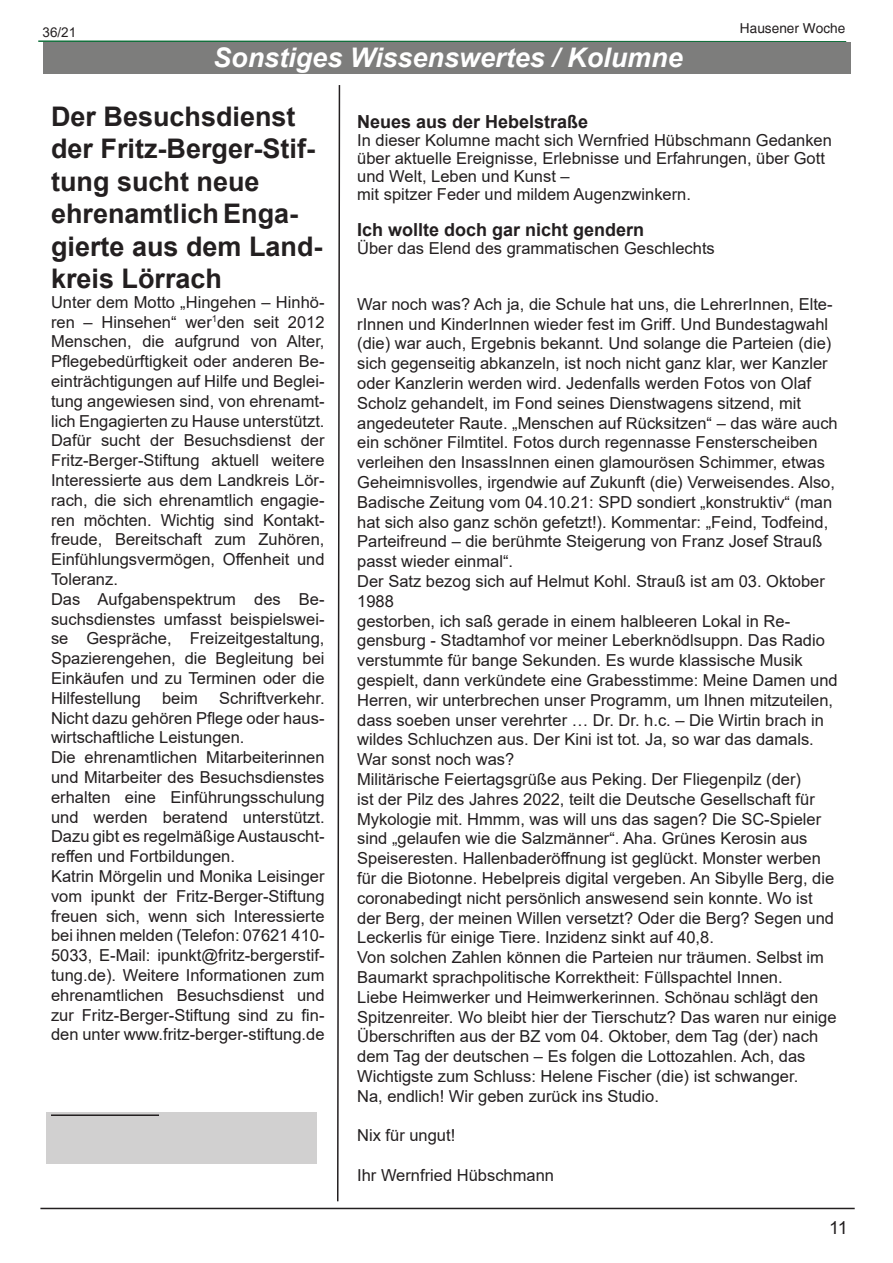
<style>
.page{position:relative;width:893px;height:1263px;background:#fff}
.page>*{position:absolute;margin:0;border:0;box-sizing:border-box;transform-origin:0 0}
.t1{font:700 27px/32.4px "Arial";color:#231f20}
.t2{font:italic 700 27px "Arial";color:#fff}
.t3{font:700 18px "Arial";color:#231f20}
.t4{font:18px "Arial";color:#231f20}
.t5{font:16.5px/19.8px "Arial";color:#231f20}
.t6{font:13.65px "Helvetica";color:#231f20}
.t7{font:13.5px "Arial";color:#231f20}
</style>
<div class="page">
<hr style="left:40px;top:1208px;width:815px;height:1px;background:#231f20">
<svg style="left:38px;top:40px;width:810px;height:3px;background:#709781"></svg>
<svg style="left:337px;top:85px;width:4px;height:1117px"></svg>
<div style="left:47px;top:1112px;width:270px;height:51px;background:#d1d0d0"></div>
<div style="left:43px;top:43px;width:807px;height:31px;background:#7d7d7c"></div>
<p class="t7" style="left:43px;top:25px;width:35px">36/21</p>
<h1 class="t2" style="left:213px;top:48px;width:471px">Sonstiges Wissenswertes / Kolumne</h1>
<p class="t6" style="left:740px;top:21px;width:107px">Hausener Woche</p>
<h1 class="t1" style="left:51px;top:103px;width:273px">Der Besuchsdienst der Fritz-Berger-Stif&shy;tung sucht neue ehrenamtlichEnga&shy;gierte aus dem Land&shy;kreis Lörrach</h1>
<p class="t5" style="left:51px;top:294px;width:275px">Unter dem Motto „Hingehen – Hinhö&shy;ren – Hinsehen“ wer<sup>1</sup>den seit 2012<br>Menschen, die aufgrund von Alter, Pflegebedürftigkeit oder anderen Be&shy;einträchtigungen auf Hilfe und Beglei&shy;tung angewiesen sind, von ehrenamt&shy;lich Engagierten zu Hause unterstützt.<br>Dafür sucht der Besuchsdienst der Fritz-Berger-Stiftung aktuell weitere Interessierte aus dem Landkreis Lör&shy;rach, die sich ehrenamtlich engagie&shy;ren möchten. Wichtig sind Kontakt&shy;freude, Bereitschaft zum Zuhören, Einfühlungsvermögen, Offenheit und Toleranz.<br>Das Aufgabenspektrum des Be&shy;suchsdienstes umfasst beispielswei&shy;se Gespräche, Freizeitgestaltung, Spazierengehen, die Begleitung bei Einkäufen und zu Terminen oder die Hilfestellung</p>
<p class="t5" style="left:51px;top:690px;width:275px;text-indent:168px">Schriftverkehr.<br>Nicht dazu gehören Pflege oder haus&shy;wirtschaftliche Leistungen.<br>Die ehrenamtlichen Mitarbeiterinnen und Mitarbeiter des Besuchsdienstes erhalten eine Einführungsschulung und werden beratend unterstützt.<br>Dazu gibt es regelmäßige Austauscht&shy;reffen und Fortbildungen.<br>Katrin Mörgelin und Monika Leisinger vom ipunkt der Fritz-Berger-Stiftung freuen sich, wenn sich Interessierte bei ihnen melden (Telefon: 07621 410- 5033, E-Mail: ipunkt@fritz-bergerstif&shy;tung.de). Weitere Informationen zum ehrenamtlichen Besuchsdienst und zur Fritz-Berger-Stiftung sind zu fin&shy;den unter www.fritz-berger-stiftung.de</p>
<p class="t5" style="left:162px;top:690px;width:37px">beim</p>
<p class="t3" style="left:357px;top:115px;width:233px">Neues aus der Hebelstraße</p>
<p class="t5" style="left:357px;top:133px;width:476px;line-height:18px">In dieser Kolumne macht sich Wernfried Hübschmann Gedanken über aktuelle Ereignisse, Erlebnisse und Erfahrungen, über Gott und Welt, Leben und Kunst –<br>mit spitzer Feder und mildem Augenzwinkern.</p>
<p class="t3" style="left:357px;top:223px;width:289px">Ich wollte doch gar nicht gendern</p>
<p class="t5" style="left:357px;top:240px;width:359px">Über das Elend des grammatischen Geschlechts</p>
<p class="t5" style="left:357px;top:296px;width:482px">War noch was? Ach ja, die Schule hat uns, die LehrerInnen, Elte&shy;rInnen und KinderInnen wieder fest im Griff. Und Bundestagwahl (die) war auch, Ergebnis bekannt. Und solange die Parteien (die) sich gegenseitig abkanzeln, ist noch nicht ganz klar, wer Kanzler oder Kanzlerin werden wird. Jedenfalls werden Fotos von Olaf Scholz gehandelt, im Fond seines Dienstwagens sitzend, mit angedeuteter Raute. „Menschen auf Rücksitzen“ – das wäre auch ein schöner Filmtitel. Fotos durch regennasse Fensterscheiben verleihen den InsassInnen einen glamourösen Schimmer, etwas Geheimnisvolles, irgendwie auf Zukunft (die) Verweisendes. Also, Badische Zeitung vom 04.10.21: SPD sondiert „konstruktiv“ (man hat sich also ganz schön gefetzt!). Kommentar: „Feind, Todfeind, Parteifreund – die berühmte Steigerung von Franz Josef Strauß passt wieder einmal“.<br>Der Satz bezog sich auf Helmut Kohl. Strauß ist am 03. Oktober 1988<br>gestorben, ich saß gerade in einem halbleeren Lokal in Re&shy;gensburg - Stadtamhof vor meiner Leberknödlsuppn. Das Radio verstummte für bange Sekunden. Es wurde klassische Musik gespielt, dann verkündete eine Grabesstimme: Meine Damen und Herren, wir unterbrechen unser Programm, um Ihnen mitzuteilen, dass soeben unser verehrter … Dr. Dr. h.c. – Die Wirtin brach in wildes Schluchzen aus. Der Kini ist tot. Ja, so war das damals.<br>War sonst noch was?<br>Militärische Feiertagsgrüße aus Peking. Der Fliegenpilz (der)<br>ist der Pilz des Jahres 2022, teilt die Deutsche Gesellschaft für Mykologie mit. Hmmm, was will uns das sagen? Die SC-Spieler sind „gelaufen wie die Salzmänner“. Aha. Grünes Kerosin aus Speiseresten. Hallenbaderöffnung ist geglückt. Monster werben für die Biotonne. Hebelpreis digital vergeben. An Sibylle Berg, die coronabedingt nicht persönlich answesend sein konnte. Wo ist der Berg, der meinen Willen versetzt? Oder die Berg? Segen und Leckerlis für einige Tiere. Inzidenz sinkt auf 40,8.<br>Von solchen Zahlen können die Parteien nur träumen. Selbst im Baumarkt sprachpolitische Korrektheit: Füllspachtel Innen.<br>Liebe Heimwerker und Heimwerkerinnen. Schönau schlägt den Spitzenreiter. Wo bleibt hier der Tierschutz? Das waren nur einige Überschriften aus der BZ vom 04. Oktober, dem Tag (der) nach dem Tag der deutschen – Es folgen die Lottozahlen. Ach, das Wichtigste zum Schluss: Helene Fischer (die) ist schwanger.<br>Na, endlich! Wir geben zurück ins Studio.</p>
<p class="t5" style="left:357px;top:1127px;width:100px">Nix für ungut!</p>
<p class="t5" style="left:357px;top:1167px;width:198px">Ihr Wernfried Hübschmann</p>
<p class="t4" style="left:829px;top:1220px;width:20px">11</p>
</div>
